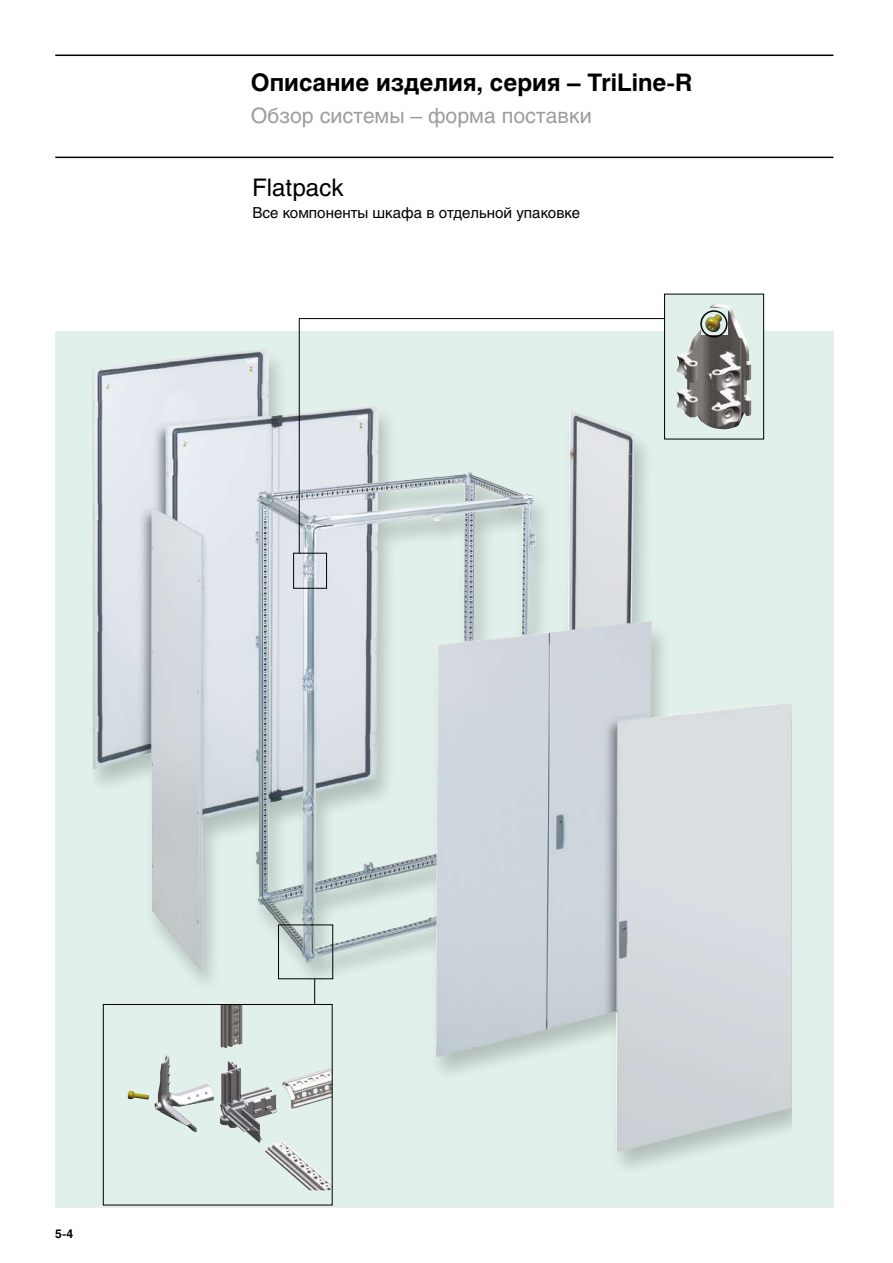
<style>
.page{position:relative;width:893px;height:1263px;background:#fff}
.page>*{position:absolute;margin:0;border:0;box-sizing:border-box;transform-origin:0 0}
.t1{font:700 24px "Helios";color:#000}
.t2{font:24px "Helios";color:#000}
.t3{font:21px "Helios";color:#9c9d9f}
.t4{font:15px "Helios";color:#000}
.t5{font:700 12px "Helios";color:#000}
</style>
<div class="page">
<hr style="left:55px;top:157px;width:778px;height:1px;background:#000">
<hr style="left:55px;top:55px;width:778px;height:1px;background:#000">
<div style="left:55px;top:332px;width:778px;height:876px;background:#e1f0ea"></div>
<div style="left:92px;top:349px;width:700px;height:828px;background:#000;opacity:.2"></div>
<img style="left:92px;top:349px;width:700px;height:803px">
<div style="left:103px;top:1004px;width:229px;height:201px;background:#e1f0ea"></div>
<img style="left:128px;top:1006px;width:202px;height:184px">
<div style="left:103px;top:1004px;width:229px;height:201px;border:1px solid #000"></div>
<div style="left:278px;top:925px;width:55px;height:54px;border:1px solid #000"></div>
<svg style="left:314px;top:979px;width:1px;height:26px"></svg>
<div style="left:293px;top:553px;width:34px;height:35px;border:1px solid #000"></div>
<div style="left:665px;top:294px;width:99px;height:145px;background:#e1f0ea"></div>
<img style="left:677px;top:304px;width:74px;height:125px">
<div style="left:664px;top:294px;width:100px;height:145px;border:1px solid #000"></div>
<svg style="left:701px;top:308px;width:27px;height:26px"></svg>
<img style="left:705px;top:314px;width:17px;height:18px">
<svg style="left:299px;top:318px;width:366px;height:236px"></svg>
<div style="left:700px;top:310px;width:28px;height:27px;border:2px solid #000;border-radius:50%"></div>
<h1 class="t1" style="left:251px;top:68px;width:443px">Описание изделия, серия – TriLine-R</h1>
<h2 class="t3" style="left:251px;top:103px;width:342px">Обзор системы – форма поставки</h2>
<h1 class="t2" style="left:252px;top:173px;width:93px">Flatpack</h1>
<p class="t4" style="left:252px;top:204px;width:329px">Все компоненты шкафа в отдельной упаковке</p>
<p class="t5" style="left:55px;top:1227px;width:19px">5-4</p>
</div>
